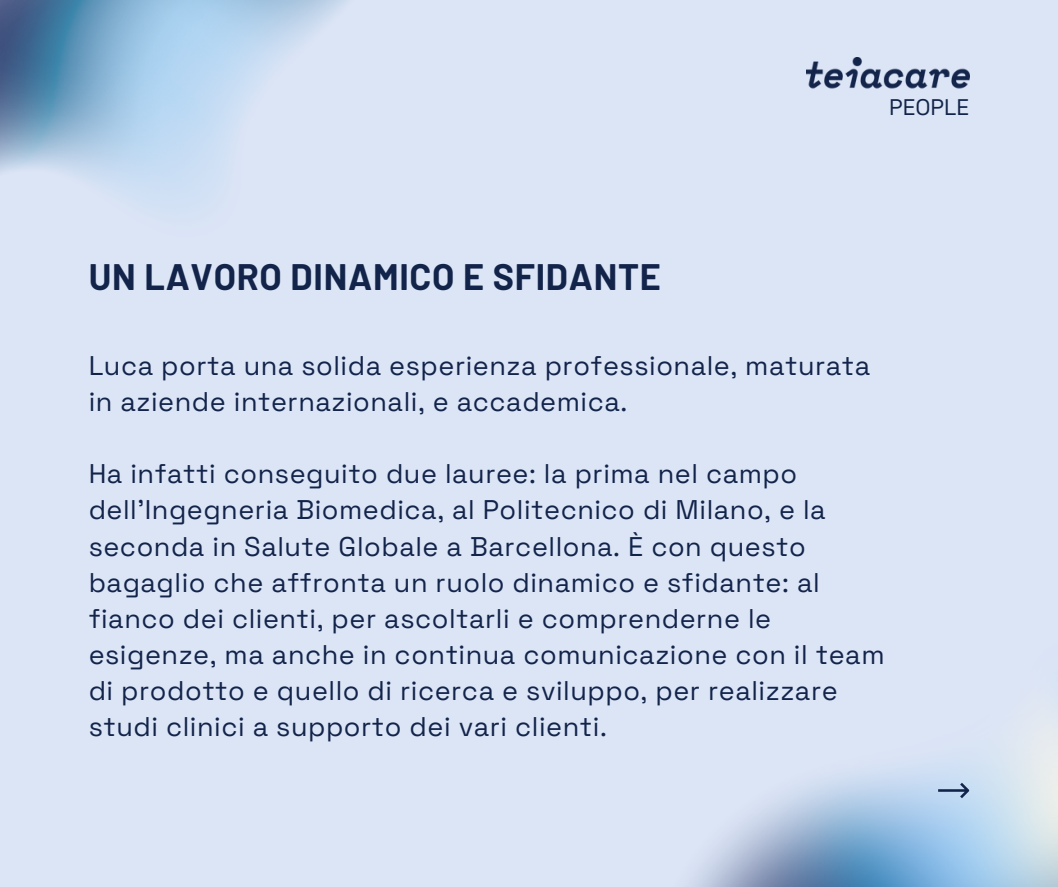
<style>
.page{position:relative;width:1058px;height:887px;background:#fff}
.page>*{position:absolute;margin:0;border:0;box-sizing:border-box;transform-origin:0 0}
.t1{font:700 36px "Barlow";letter-spacing:.02em;color:#13244b}
.t2{font:27px/36px "Space Grotesk";letter-spacing:.02em;color:#13244b}
.t3{font:22.65px "Space Grotesk";color:#13244b}
</style>
<div class="page">
<div style="left:0;top:0;width:1058px;height:886px;background:#dce5f6"></div>
<img style="left:0;top:0;width:347px;height:201px">
<img style="left:691px;top:737px;width:367px;height:149px">
<img style="left:806px;top:57px;width:163px;height:32px">
<svg style="left:938px;top:782px;width:31px;height:16px"></svg>
<p class="t3" style="left:889px;top:92px;width:81px">PEOPLE</p>
<h1 class="t1" style="left:89px;top:254px;width:573px">UN LAVORO DINAMICO E SFIDANTE</h1>
<p class="t2" style="left:89px;top:348px;width:783px">Luca porta una solida esperienza professionale, maturata in aziende internazionali, e accademica.</p>
<p class="t2" style="left:89px;top:456px;width:797px">Ha infatti conseguito due lauree: la prima nel campo dell’Ingegneria Biomedica, al Politecnico di Milano, e la seconda in Salute Globale a Barcellona. È con questo bagaglio che affronta un ruolo dinamico e sfidante: al fianco dei clienti, per ascoltarli e comprenderne le esigenze, ma anche in continua comunicazione con il team di prodotto e quello di ricerca e sviluppo, per realizzare studi clinici a supporto dei vari clienti.</p>
</div>
